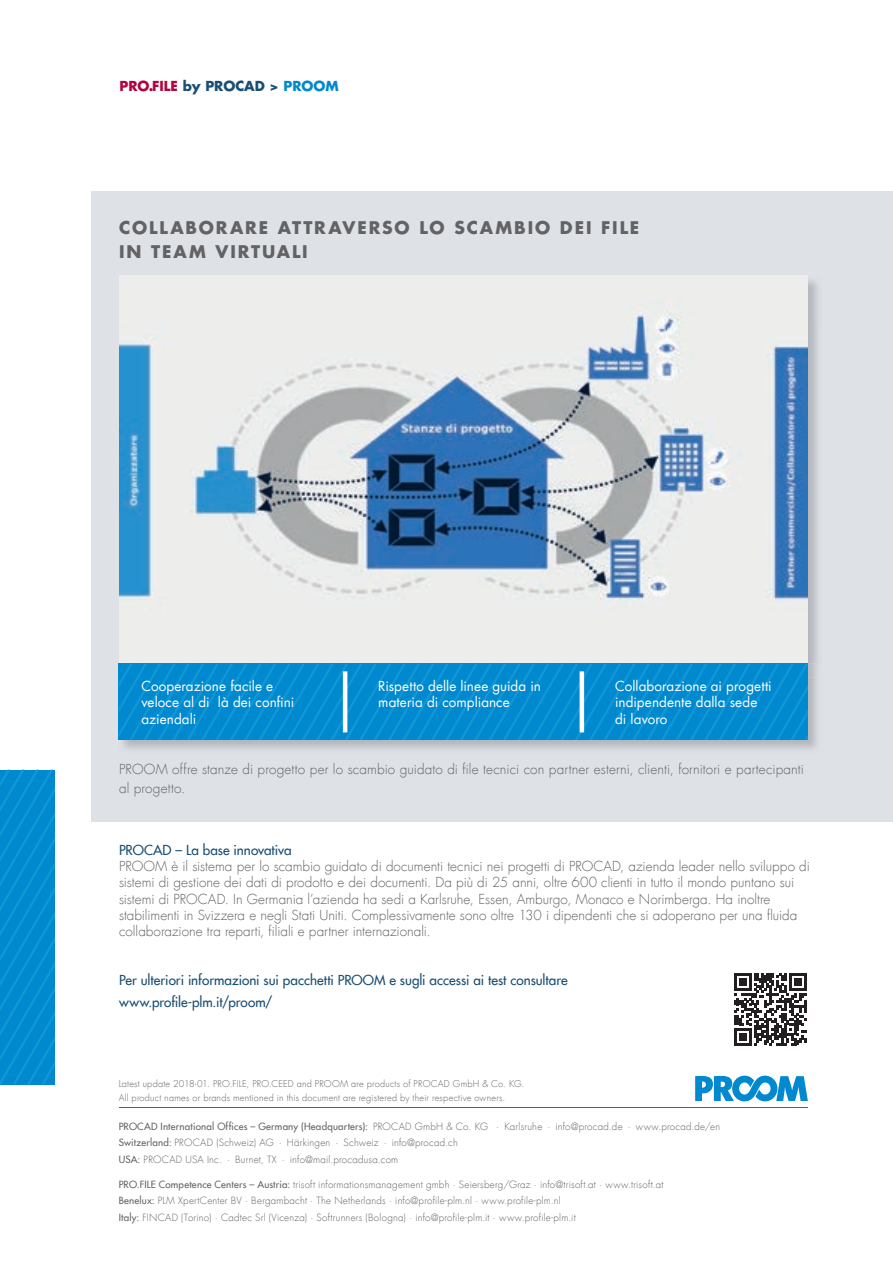
<style>
.page{position:relative;width:893px;height:1263px;background:#fff}
.page>*{position:absolute;margin:0;border:0;box-sizing:border-box;transform-origin:0 0}
.t1{font:700 17.1px/24px "Futura Com";letter-spacing:.11em;color:#636366}
.t2{font:300 13.5px/16.2px "Futura Com";letter-spacing:.005em;color:#636366}
.t3{font:13.5px/16.2px "Futura Com";letter-spacing:.005em;color:#fff}
.t4{font:500 13.5px/22.2px "Futura Com";color:#194e74}
.t5{font:700 13.5px "Futura Com";color:#194e74}
.t6{font:300 9.75px/16.5px "Futura Com";letter-spacing:.025em;color:#636366}
.t7{font:300 9.15px/13.6px "Futura Com";letter-spacing:.02em;color:#636366}
.s1{color:#b00540}
.s2{color:#0089cf}
.s3{font-weight:500}
</style>
<div class="page">
<svg style="left:0;top:770px;width:55px;height:314px"></svg>
<div style="left:92px;top:191px;width:801px;height:631px;background:#dee2e6"></div>
<img style="left:119px;top:275px;width:699px;height:48px">
<img style="left:119px;top:276px;width:689px;height:387px">
<img style="left:118px;top:677px;width:699px;height:72px">
<img style="left:118px;top:663px;width:699px;height:14px">
<svg style="left:119px;top:664px;width:689px;height:76px"></svg>
<hr style="left:580px;top:671px;width:4px;height:61px;background:#fff">
<hr style="left:343px;top:671px;width:4px;height:61px;background:#fff">
<svg style="left:734px;top:973px;width:73px;height:72px"></svg>
<hr style="left:119px;top:1107px;width:689px;height:1px;background:#576065">
<svg style="left:695px;top:1076px;width:113px;height:25px"></svg>
<p class="t5" style="left:119px;top:75px;width:221px"><span class="s1">PRO.FILE</span> by PROCAD &gt; <span class="s2">PROOM</span></p>
<p class="t1" style="left:119px;top:215px;width:522px">COLLABORARE ATTRAVERSO LO SCAMBIO DEI FILE<br>IN TEAM VIRTUALI</p>
<p class="t3" style="left:141px;top:678px;width:154px">Cooperazione facile e veloce al di là dei confini aziendali</p>
<p class="t3" style="left:378px;top:678px;width:164px">Rispetto delle linee guida in materia di compliance</p>
<p class="t3" style="left:615px;top:678px;width:158px">Collaborazione ai progetti indipendente dalla sede di lavoro</p>
<p class="t2" style="left:119px;top:759px;width:686px;line-height:19.5px">PROOM offre stanze di progetto per lo scambio guidato di file tecnici con partner esterni, clienti, fornitori e partecipanti al progetto.</p>
<p class="t4" style="left:119px;top:838px;width:174px">PROCAD – La base innovativa</p>
<p class="t2" style="left:119px;top:858px;width:692px">PROOM è il sistema per lo scambio guidato di documenti tecnici nei progetti di PROCAD, azienda leader nello sviluppo di sistemi di gestione dei dati di prodotto e dei documenti. Da più di 25 anni, oltre 600 clienti in tutto il mondo puntano sui sistemi di PROCAD. In Germania l’azienda ha sedi a Karlsruhe, Essen, Amburgo, Monaco e Norimberga. Ha inoltre stabilimenti in Svizzera e negli Stati Uniti. Complessivamente sono oltre 130 i dipendenti che si adoperano per una fluida collaborazione tra reparti, filiali e partner internazionali.</p>
<p class="t4" style="left:119px;top:968px;width:450px">Per ulteriori informazioni sui pacchetti PROOM e sugli accessi ai test consultare www.profile-plm.it/proom/</p>
<p class="t7" style="left:119px;top:1077px;width:407px">Latest update 2018-01. PRO.FILE, PRO.CEED and PROOM are products of PROCAD GmbH &amp; Co. KG.<br>All product names or brands mentioned in this document are registered by their respective owners.</p>
<p class="t6" style="left:119px;top:1118px;width:603px"><span class="s3">PROCAD International Offices – Germany (Headquarters):</span> PROCAD GmbH &amp; Co. KG · Karlsruhe · info@procad.de · www.procad.de/en<br><span class="s3">Switzerland:</span> PROCAD (Schweiz) AG · Härkingen · Schweiz · info@procad.ch<br><span class="s3">USA:</span> PROCAD USA Inc. · Burnet, TX · info@mail.procadusa.com</p>
<p class="t6" style="left:119px;top:1176px;width:546px"><span class="s3">PRO.FILE Competence Centers – Austria:</span> trisoft informationsmanagement gmbh · Seiersberg/Graz · info@trisoft.at · www.trisoft.at<br><span class="s3">Benelux:</span> PLM XpertCenter BV · Bergambacht · The Netherlands · info@profile-plm.nl · www.profile-plm.nl<br><span class="s3">Italy:</span> FINCAD (Torino) · Cadtec Srl (Vicenza) · Softrunners (Bologna) · info@profile-plm.it · www.profile-plm.it</p>
</div>
